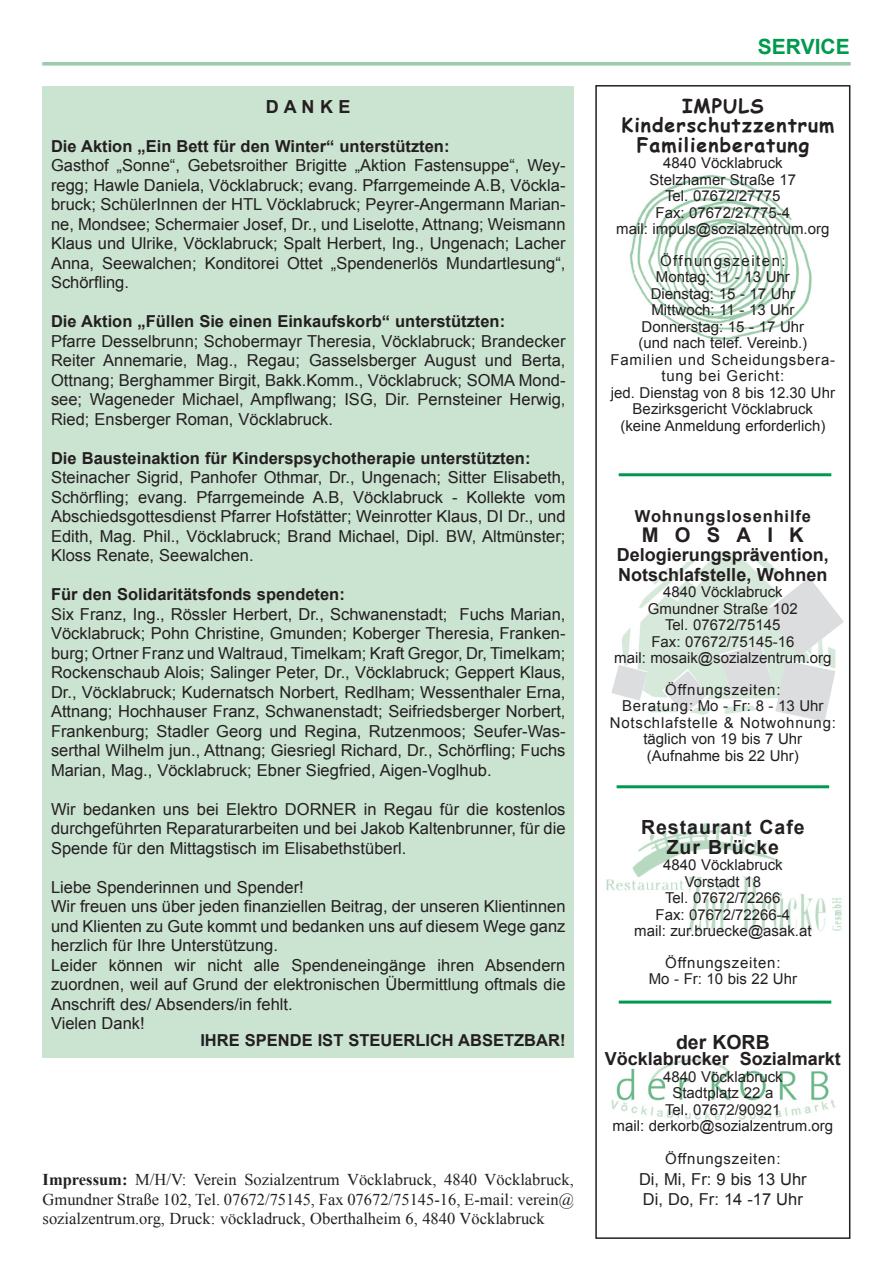
<style>
.page{position:relative;width:893px;height:1263px;background:#fff}
.page>*{position:absolute;margin:0;border:0;box-sizing:border-box;transform-origin:0 0}
.t1{font:700 21px "Arial";color:#00994e}
.t2{font:700 20.25px "Arial";letter-spacing:.8em;color:#231f20}
.t3{font:700 19.5px/19.5px "Comic Sans MS";letter-spacing:.05em;color:#231f20;text-align:center}
.t4{font:700 19.5px/19.5px "Arial";letter-spacing:.05em;color:#231f20;text-align:center}
.t5{font:700 18px/19.5px "Arial";color:#231f20}
.t6{font:16.5px/19.5px "Arial";color:#231f20;text-align:justify}
.t7{font:700 16.5px "Arial";color:#231f20}
.t8{font:16.5px/19.5px "Times New Roman";color:#231f20;text-align:justify}
.t9{font:700 16.5px "Arial";letter-spacing:.05em;color:#231f20}
.t10{font:15px/16.5px "Arial";color:#231f20;text-align:center}
.t11{font:15px/16.5px "Arial";letter-spacing:.05em;color:#231f20;text-align:center}
.s1{font-weight:700}
</style>
<div class="page">
<img style="left:611px;top:1059px;width:225px;height:61px">
<img style="left:629px;top:174px;width:183px;height:166px">
<img style="left:622px;top:550px;width:160px;height:165px">
<svg style="left:611px;top:665px;width:36px;height:36px"></svg>
<svg style="left:664px;top:671px;width:44px;height:43px"></svg>
<svg style="left:719px;top:577px;width:125px;height:145px"></svg>
<img style="left:606px;top:822px;width:236px;height:110px">
<hr style="left:43px;top:62px;width:807px;height:3px;background:#9bccab">
<div style="left:43px;top:86px;width:531px;height:971px;background:#cbe3d1"></div>
<hr style="left:619px;top:473px;width:212px;height:3px;background:#00994e">
<hr style="left:617px;top:785px;width:212px;height:3px;background:#00994e">
<hr style="left:619px;top:1000px;width:212px;height:3px;background:#00994e">
<div style="left:595px;top:85px;width:255px;height:1154px;border:2px solid #231f20"></div>
<p class="t5" style="left:266px;top:97px;width:86px">D A N K E</p>
<p class="t7" style="left:51px;top:135px;width:400px">Die Aktion „Ein Bett für den Winter“ unterstützten:</p>
<p class="t6" style="left:51px;top:156px;width:516px">Gasthof „Sonne“, Gebetsroither Brigitte „Aktion Fastensuppe“, Wey&shy;regg; Hawle Daniela, Vöcklabruck; evang. Pfarrgemeinde A.B, Vöckla&shy;bruck; SchülerInnen der HTL Vöcklabruck; Peyrer-Angermann Marian&shy;ne, Mondsee; Schermaier Josef, Dr., und Liselotte, Attnang; Weismann Klaus und Ulrike, Vöcklabruck; Spalt Herbert, Ing., Ungenach; Lacher Anna, Seewalchen; Konditorei Ottet „Spendenerlös Mundartlesung“, Schörfling.</p>
<p class="t7" style="left:51px;top:310px;width:456px">Die Aktion „Füllen Sie einen Einkaufskorb“ unterstützten:</p>
<p class="t6" style="left:51px;top:331px;width:516px">Pfarre Desselbrunn; Schobermayr Theresia, Vöcklabruck; Brandecker Reiter Annemarie, Mag., Regau; Gasselsberger August und Berta, Ottnang; Berghammer Birgit, Bakk.Komm., Vöcklabruck; SOMA Mond&shy;see; Wageneder Michael, Ampflwang; ISG, Dir. Pernsteiner Herwig, Ried; Ensberger Roman, Vöcklabruck.</p>
<p class="t7" style="left:51px;top:447px;width:481px">Die Bausteinaktion für Kinderspsychotherapie unterstützten:</p>
<p class="t6" style="left:51px;top:468px;width:516px">Steinacher Sigrid, Panhofer Othmar, Dr., Ungenach; Sitter Elisabeth, Schörfling; evang. Pfarrgemeinde A.B, Vöcklabruck - Kollekte vom Abschiedsgottesdienst Pfarrer Hofstätter; Weinrotter Klaus, DI Dr., und Edith, Mag. Phil., Vöcklabruck; Brand Michael, Dipl. BW, Altmünster; Kloss Renate, Seewalchen.</p>
<p class="t7" style="left:51px;top:583px;width:295px">Für den Solidaritätsfonds spendeten:</p>
<p class="t6" style="left:51px;top:604px;width:516px">Six Franz, Ing., Rössler Herbert, Dr., Schwanenstadt; Fuchs Marian, Vöcklabruck; Pohn Christine, Gmunden; Koberger Theresia, Franken&shy;burg; Ortner Franz und Waltraud, Timelkam; Kraft Gregor, Dr, Timelkam; Rockenschaub Alois; Salinger Peter, Dr., Vöcklabruck; Geppert Klaus, Dr., Vöcklabruck; Kudernatsch Norbert, Redlham; Wessenthaler Erna, Attnang; Hochhauser Franz, Schwanenstadt; Seifriedsberger Norbert, Frankenburg; Stadler Georg und Regina, Rutzenmoos; Seufer-Was&shy;serthal Wilhelm jun., Attnang; Giesriegl Richard, Dr., Schörfling; Fuchs Marian, Mag., Vöcklabruck; Ebner Siegfried, Aigen-Voglhub.</p>
<p class="t6" style="left:51px;top:799px;width:516px">Wir bedanken uns bei Elektro DORNER in Regau für die kostenlos durchgeführten Reparaturarbeiten und bei Jakob Kaltenbrunner, für die Spende für den Mittagstisch im Elisabethstüberl.</p>
<p class="t6" style="left:51px;top:877px;width:516px;text-align:left">Liebe Spenderinnen und Spender!<br>Wir freuen uns über jeden finanziellen Beitrag, der unseren Klientinnen und Klienten zu Gute kommt und bedanken uns auf diesem Wege ganz herzlich für Ihre Unterstützung.<br>Leider können wir nicht alle Spendeneingänge ihren Absendern zuordnen, weil auf Grund der elektronischen Übermittlung oftmals die Anschrift des/ Absenders/in fehlt.<br>Vielen Dank!</p>
<p class="t7" style="left:200px;top:1029px;width:367px">IHRE SPENDE IST STEUERLICH ABSETZBAR!</p>
<p class="t8" style="left:43px;top:1169px;width:533px"><span class="s1">Impressum:</span> M/H/V: Verein Sozialzentrum Vöcklabruck, 4840 Vöcklabruck, Gmundner Straße 102, Tel. 07672/75145, Fax 07672/75145-16, E-mail: verein@ sozialzentrum.org, Druck: vöckladruck, Oberthalheim 6, 4840 Vöcklabruck</p>
<p class="t1" style="left:758px;top:33px;width:93px">SERVICE</p>
<p class="t3" style="left:622px;top:95px;width:214px">IMPULS<br>Kinderschutzzentrum<br>Familienberatung</p>
<p class="t10" style="left:616px;top:155px;width:215px">4840 Vöcklabruck<br>Stelzhamer Straße 17<br>Tel. 07672/27775<br>Fax: 07672/27775-4<br>mail: impuls@sozialzentrum.org</p>
<p class="t10" style="left:611px;top:252px;width:226px">Öffnungszeiten:<br>Montag: 11 - 13 Uhr<br>Dienstag: 15 - 17 Uhr<br>Mittwoch: 11 - 13 Uhr<br>Donnerstag: 15 - 17 Uhr<br>(und nach telef. Vereinb.)<br>Familien und Scheidungsbera&shy;tung bei Gericht:<br>jed. Dienstag von 8 bis 12.30 Uhr<br>Bezirksgericht Vöcklabruck (keine Anmeldung erforderlich)</p>
<p class="t9" style="left:635px;top:505px;width:177px">Wohnungslosenhilfe</p>
<p class="t2" style="left:642px;top:521px;width:164px">MOSAIK</p>
<p class="t5" style="left:617px;top:545px;width:214px">Delogierungsprävention,<br>Notschlafstelle, Wohnen</p>
<p class="t10" style="left:614px;top:584px;width:219px">4840 Vöcklabruck<br>Gmundner Straße 102<br>Tel. 07672/75145<br>Fax: 07672/75145-16<br>mail: mosaik@sozialzentrum.org</p>
<p class="t11" style="left:610px;top:681px;width:228px">Öffnungszeiten:<br>Beratung: Mo - Fr: 8 - 13 Uhr<br>Notschlafstelle &amp; Notwohnung: täglich von 19 bis 7 Uhr (Aufnahme bis 22 Uhr)</p>
<p class="t4" style="left:641px;top:818px;width:165px">Restaurant Cafe<br>Zur Brücke</p>
<p class="t10" style="left:634px;top:857px;width:179px">4840 Vöcklabruck<br>Vorstadt 18<br>Tel. 07672/72266<br>Fax: 07672/72266-4<br>mail: zur.bruecke@asak.at</p>
<p class="t11" style="left:649px;top:954px;width:150px">Öffnungszeiten:<br>Mo - Fr: 10 bis 22 Uhr</p>
<p class="t4" style="left:676px;top:1032px;width:95px">der KORB</p>
<p class="t5" style="left:605px;top:1049px;width:238px">Vöcklabrucker Sozialmarkt</p>
<p class="t10" style="left:612px;top:1068px;width:222px">4840 Vöcklabruck<br>Stadtplatz 22 a<br>Tel. 07672/90921<br>mail: derkorb@sozialzentrum.org</p>
<p class="t11" style="left:665px;top:1151px;width:117px">Öffnungszeiten:</p>
<p class="t6" style="left:639px;top:1170px;width:169px">Di, Mi, Fr: 9 bis 13 Uhr<br>Di, Do, Fr: 14 -17 Uhr</p>
</div>
